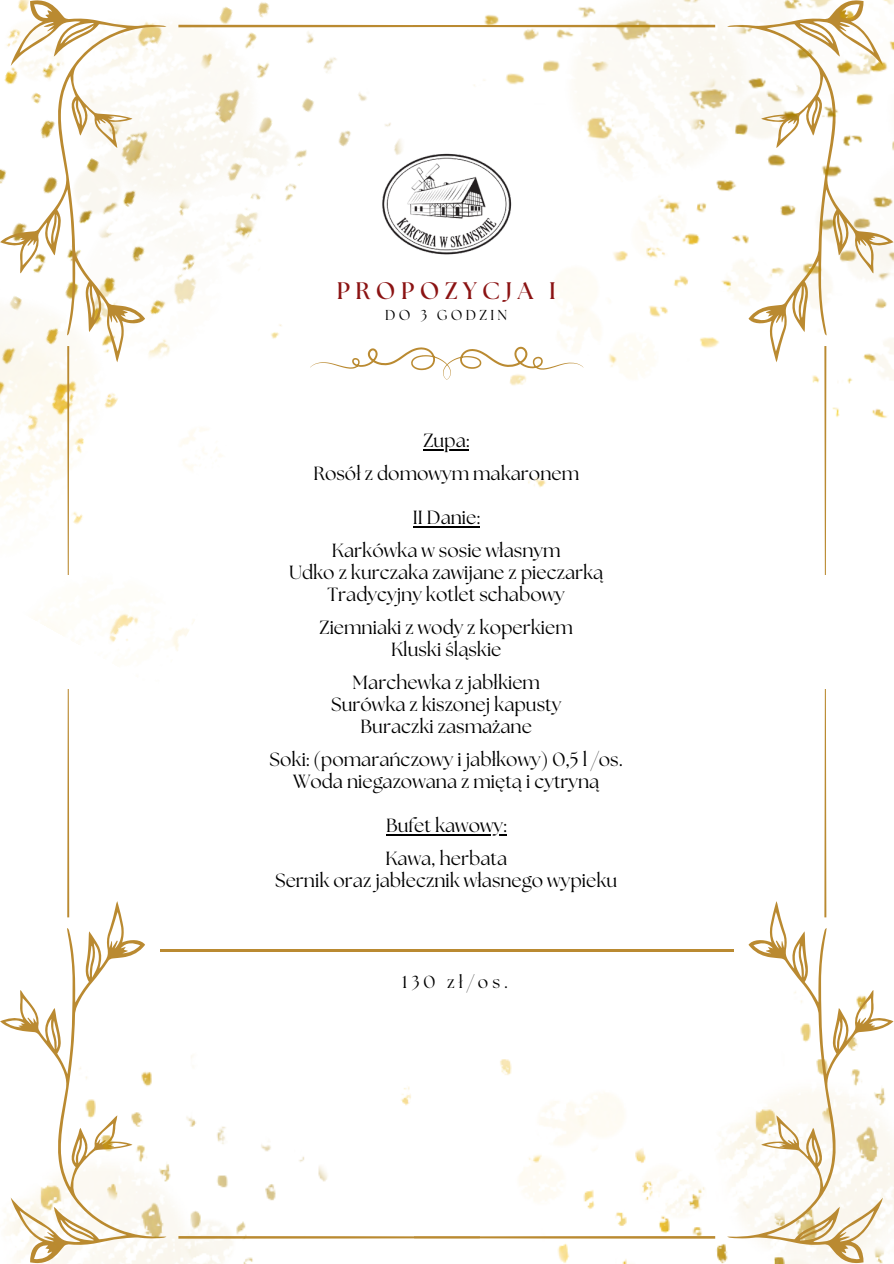
<style>
.page{position:relative;width:894px;height:1264px;background:#fff}
.page>*{position:absolute;margin:0;border:0;box-sizing:border-box;transform-origin:0 0}
.t1{font:700 23.85px "The Seasons";letter-spacing:.23em;color:#8b1313}
.t2{font:19.05px/21.9px "The Seasons";color:#000;text-align:center}
.t3{font:17.4px "The Seasons";letter-spacing:.23em;color:#000}
.t4{font:14.4px "The Seasons";letter-spacing:.23em;color:#000}
</style>
<div class="page">
<svg style="left:0;top:917px;width:166px;height:135px"></svg>
<svg style="left:67px;top:689px;width:55px;height:228px"></svg>
<img style="left:0;top:2px;width:367px;height:649px">
<img style="left:479px;top:0;width:414px;height:574px">
<svg style="left:0;top:0;width:166px;height:362px"></svg>
<svg style="left:67px;top:346px;width:111px;height:228px"></svg>
<svg style="left:178px;top:25px;width:301px;height:549px"></svg>
<img style="left:375px;top:1087px;width:508px;height:176px">
<img style="left:4px;top:1052px;width:371px;height:211px">
<svg style="left:727px;top:901px;width:166px;height:361px"></svg>
<svg style="left:727px;top:689px;width:99px;height:228px"></svg>
<svg style="left:414px;top:834px;width:301px;height:404px"></svg>
<hr style="left:423px;top:448px;width:46px;height:2px;background:#000">
<hr style="left:412px;top:525px;width:67px;height:2px;background:#000">
<hr style="left:386px;top:833px;width:120px;height:2px;background:#000">
<svg style="left:310px;top:347px;width:273px;height:32px"></svg>
<hr style="left:160px;top:948px;width:573px;height:3px;background:#ba8a31">
<img style="left:380px;top:152px;width:133px;height:104px">
<h2 class="t1" style="left:336px;top:280px;width:221px">PROPOZYCJA I</h2>
<h2 class="t4" style="left:385px;top:308px;width:123px">DO 3 GODZIN</h2>
<p class="t2" style="left:423px;top:430px;width:47px">Zupa:</p>
<p class="t2" style="left:313px;top:464px;width:267px">Rosół z domowym makaronem</p>
<p class="t2" style="left:412px;top:507px;width:68px">II Danie:</p>
<p class="t2" style="left:289px;top:541px;width:315px">Karkówka w sosie własnym<br>Udko z kurczaka zawijane z pieczarką<br>Tradycyjny kotlet schabowy</p>
<p class="t2" style="left:319px;top:618px;width:255px">Ziemniaki z wody z koperkiem<br>Kluski śląskie</p>
<h1 class="t2" style="left:331px;top:673px;width:231px">Marchewka z jabłkiem<br>Surówka z kiszonej kapusty<br>Buraczki zasmażane</h1>
<p class="t2" style="left:269px;top:750px;width:355px">Soki: (pomarańczowy i jabłkowy) 0,5 l /os.<br>Woda niegazowana z miętą i cytryną</p>
<p class="t2" style="left:386px;top:815px;width:122px">Bufet kawowy:</p>
<h2 class="t2" style="left:275px;top:849px;width:343px">Kawa, herbata<br>Sernik oraz jabłecznik własnego wypieku</h2>
<h2 class="t3" style="left:402px;top:973px;width:108px">130 zł/os.</h2>
</div>
